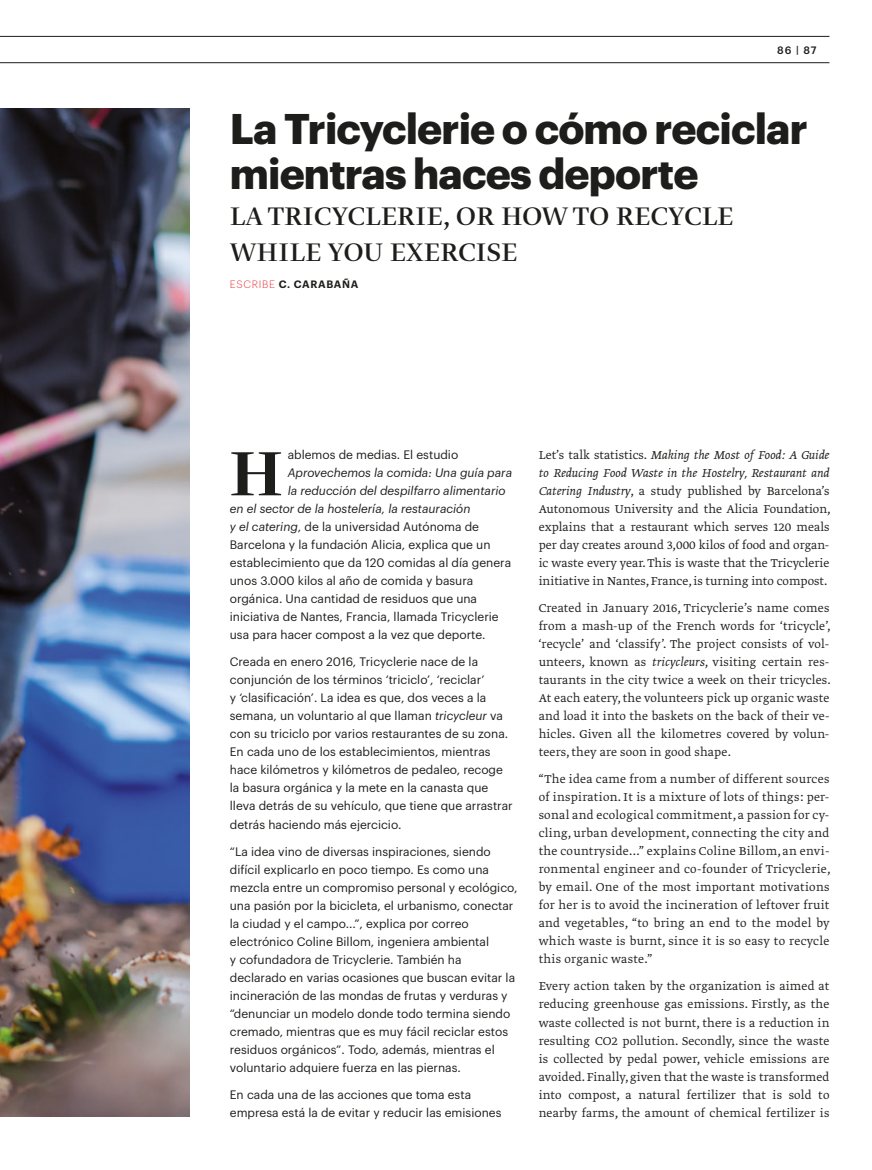
<style>
.page{position:relative;width:872px;height:1170px;background:#fff}
.page>*{position:absolute;margin:0;border:0;box-sizing:border-box;transform-origin:0 0}
.t1{font:500 73.8px "Greta Display Pro";color:#1d1d1b}
.t2{font:700 42px/45px "Graphik";letter-spacing:-.02em;color:#1d1d1b}
.t3{font:30px/36px "Greta Display Pro";letter-spacing:.02em;color:#1d1d1b}
.t4{font:13.5px/18px "Greta Text Pro Light Min";letter-spacing:.01em;color:#1d1d1b;text-align:justify}
.t5{font:13.5px/18px "Greta Text Pro Light Italic Min";color:#1d1d1b}
.t6{font:12px/18px "Graphik";color:#1d1d1b}
.t7{font:italic 12px "Graphik";color:#1d1d1b}
.t8{font:600 10.5px "Graphik";letter-spacing:.065em;color:#1d1d1b}
.t9{font:500 10.5px "Graphik";color:#1d1d1b}
.s1{font-weight:300;color:#e83c3b}
.s2{font-style:italic}
.s3{font-family:"Greta Text Pro Light Min"}
.s4{font-family:"Greta Text Pro Light Italic Min"}
</style>
<div class="page">
<img style="left:0;top:108px;width:190px;height:1008px">
<svg style="left:0;top:36px;width:830px;height:27px"></svg>
<p class="t9" style="left:777px;top:42px;width:41px">86 | 87</p>
<h2 class="t2" style="left:230px;top:102px;width:579px">La Tricyclerie o cómo reciclar mientras haces deporte</h2>
<h3 class="t3" style="left:230px;top:199px;width:504px">LA TRICYCLERIE, OR HOW TO RECYCLE<br>WHILE YOU EXERCISE</h3>
<p class="t8" style="left:230px;top:276px;width:130px"><span class="s1">ESCRIBE</span> C. CARABAÑA</p>
<h1 class="t1" style="left:230px;top:430px;width:54px">H</h1>
<p class="t6" style="left:288px;top:445px;width:172px">ablemos de medias. El estudio</p>
<p class="t7" style="left:288px;top:464px;width:226px">Aprovechemos la comida: Una guía para</p>
<p class="t7" style="left:288px;top:482px;width:219px">la reducción del despilfarro alimentario</p>
<p class="t7" style="left:230px;top:500px;width:242px">en el sector de la hostelería, la restauración</p>
<p class="t6" style="left:230px;top:517px;width:251px"><span class="s2">y el catering</span>, de la universidad Autónoma de</p>
<p class="t6" style="left:230px;top:535px;width:262px">Barcelona y la fundación Alicia, explica que un</p>
<p class="t6" style="left:230px;top:553px;width:283px">establecimiento que da 120 comidas al día genera</p>
<p class="t6" style="left:230px;top:571px;width:245px">unos 3.000 kilos al año de comida y basura</p>
<p class="t6" style="left:230px;top:589px;width:249px">orgánica. Una cantidad de residuos que una</p>
<p class="t6" style="left:230px;top:607px;width:270px">iniciativa de Nantes, Francia, llamada Tricyclerie</p>
<p class="t6" style="left:230px;top:625px;width:257px">usa para hacer compost a la vez que deporte.</p>
<p class="t6" style="left:230px;top:652px;width:284px">Creada en enero 2016, Tricyclerie nace de la conjunción de los términos ‘triciclo’, ‘reciclar’<br>y ‘clasificación’. La idea es que, dos veces a la semana, un voluntario al que llaman <span class="s2">tricycleur</span> va con su triciclo por varios restaurantes de su zona.<br>En cada uno de los establecimientos, mientras hace kilómetros y kilómetros de pedaleo, recoge la basura orgánica y la mete en la canasta que lleva detrás de su vehículo, que tiene que arrastrar detrás haciendo más ejercicio.</p>
<p class="t6" style="left:230px;top:841px;width:289px">“La idea vino de diversas inspiraciones, siendo difícil explicarlo en poco tiempo. Es como una mezcla entre un compromiso personal y ecológico, una pasión por la bicicleta, el urbanismo, conectar la ciudad y el campo...”, explica por correo electrónico Coline Billom, ingeniera ambiental<br>y cofundadora de Tricyclerie. También ha declarado en varias ocasiones que buscan evitar la incineración de las mondas de frutas y verduras y “denunciar un modelo donde todo termina siendo cremado, mientras que es muy fácil reciclar estos residuos orgánicos”. Todo, además, mientras el voluntario adquiere fuerza en las piernas.</p>
<p class="t6" style="left:230px;top:1084px;width:273px">En cada una de las acciones que toma esta empresa está la de evitar y reducir las emisiones</p>
<p class="t5" style="left:538px;top:447px;width:292px"><span class="s3">Let’s talk statistics.</span> Making the Most of Food: A Guide to Reducing Food Waste in the Hostelry, Restaurant and</p>
<p class="t4" style="left:538px;top:483px;width:294px"><span class="s4">Catering Industry</span>, a study published by Barcelona’s Autonomous University and the Alicia Foundation, explains that a restaurant which serves 120 meals per day creates around 3,000 kilos of food and organ&shy;ic waste every year. This is waste that the Tricyclerie initiative in Nantes, France, is turning into compost.</p>
<p class="t4" style="left:538px;top:600px;width:294px">Created in January 2016, Tricyclerie’s name comes from a mash-up of the French words for ‘tricycle’, ‘recycle’ and ‘classify’. The project consists of vol&shy;unteers, known as <span class="s4">tricycleurs</span>, visiting certain res&shy;taurants in the city twice a week on their tricycles.<br>At each eatery, the volunteers pick up organic waste and load it into the baskets on the back of their ve&shy;hicles. Given all the kilometres covered by volun&shy;teers, they are soon in good shape.</p>
<p class="t4" style="left:538px;top:770px;width:294px">“The idea came from a number of different sources of inspiration. It is a mixture of lots of things: per&shy;sonal and ecological commitment, a passion for cy&shy;cling, urban development, connecting the city and the countryside...” explains Coline Billom, an envi&shy;ronmental engineer and co-founder of Tricyclerie, by email. One of the most important motivations for her is to avoid the incineration of leftover fruit and vegetables, “to bring an end to the model by which waste is burnt, since it is so easy to recycle this organic waste.”</p>
<p class="t4" style="left:538px;top:977px;width:292px">Every action taken by the organization is aimed at reducing greenhouse gas emissions. Firstly, as the waste collected is not burnt, there is a reduction in resulting CO2 pollution. Secondly, since the waste is collected by pedal power, vehicle emissions are avoided. Finally, given that the waste is transformed into compost, a natural fertilizer that is sold to nearby farms, the amount of chemical fertilizer is</p>
</div>
